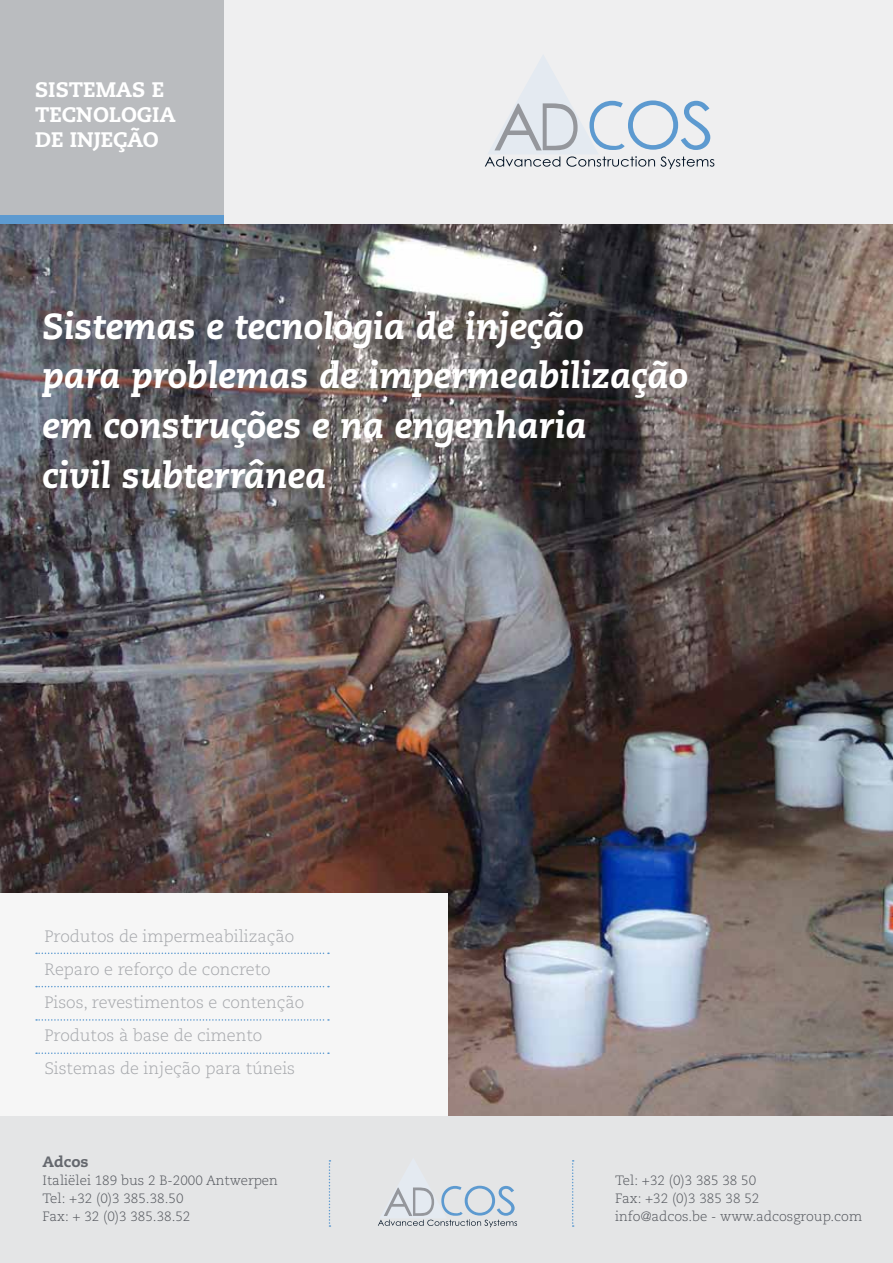
<style>
.page{position:relative;width:893px;height:1263px;background:#fff}
.page>*{position:absolute;margin:0;border:0;box-sizing:border-box;transform-origin:0 0}
.t1{font:italic 800 36px/49.5px "Caecilia LT Std";color:#fff}
.t2{font:800 21px/25.2px "Caecilia LT Std";color:#fff}
.t3{font:300 16.5px/33px "Caecilia LT Std";color:#a5a7ab}
.t4{font:800 15px "Caecilia LT Std";color:#65686e}
.t5{font:300 13.5px/18px "Caecilia LT Std";color:#54575d}
</style>
<div class="page">
<img style="left:0;top:223px;width:893px;height:893px">
<div style="left:0;top:0;width:893px;height:223px;background:#efeff0"></div>
<div style="left:0;top:893px;width:447px;height:231px;background:#f6f6f6"></div>
<svg style="left:485px;top:55px;width:229px;height:114px"></svg>
<div style="left:0;top:0;width:223px;height:223px;background:#babcbf"></div>
<div style="left:0;top:215px;width:223px;height:8px;background:#5d9ad0"></div>
<svg style="left:36px;top:952px;width:293px;height:2px"></svg>
<svg style="left:36px;top:986px;width:293px;height:1px"></svg>
<svg style="left:36px;top:1019px;width:293px;height:2px"></svg>
<svg style="left:36px;top:1052px;width:293px;height:2px"></svg>
<div style="left:0;top:1116px;width:893px;height:147px;background:#e4e5e6"></div>
<svg style="left:329px;top:1160px;width:1px;height:67px"></svg>
<svg style="left:572px;top:1160px;width:2px;height:67px"></svg>
<svg style="left:378px;top:1159px;width:139px;height:68px"></svg>
<h2 class="t2" style="left:35px;top:77px;width:142px">SISTEMAS E<br>TECNOLOGIA<br>DE INJEÇÃO</h2>
<h1 class="t1" style="left:43px;top:302px;width:647px">Sistemas e tecnologia de injeção<br>para problemas de impermeabilização em construções e na engenharia<br>civil subterrânea</h1>
<p class="t3" style="left:44px;top:920px;width:261px">Produtos de impermeabilização<br>Reparo e reforço de concreto<br>Pisos, revestimentos e contenção<br>Produtos à base de cimento<br>Sistemas de injeção para túneis</p>
<p class="t4" style="left:43px;top:1153px;width:48px">Adcos</p>
<p class="t5" style="left:43px;top:1172px;width:237px">Italiëlei 189 bus 2 B-2000 Antwerpen<br>Tel: +32 (0)3 385.38.50<br>Fax: + 32 (0)3 385.38.52</p>
<p class="t5" style="left:615px;top:1172px;width:249px">Tel: +32 (0)3 385 38 50<br>Fax: +32 (0)3 385 38 52<br>info@adcos.be - www.adcosgroup.com</p>
</div>
